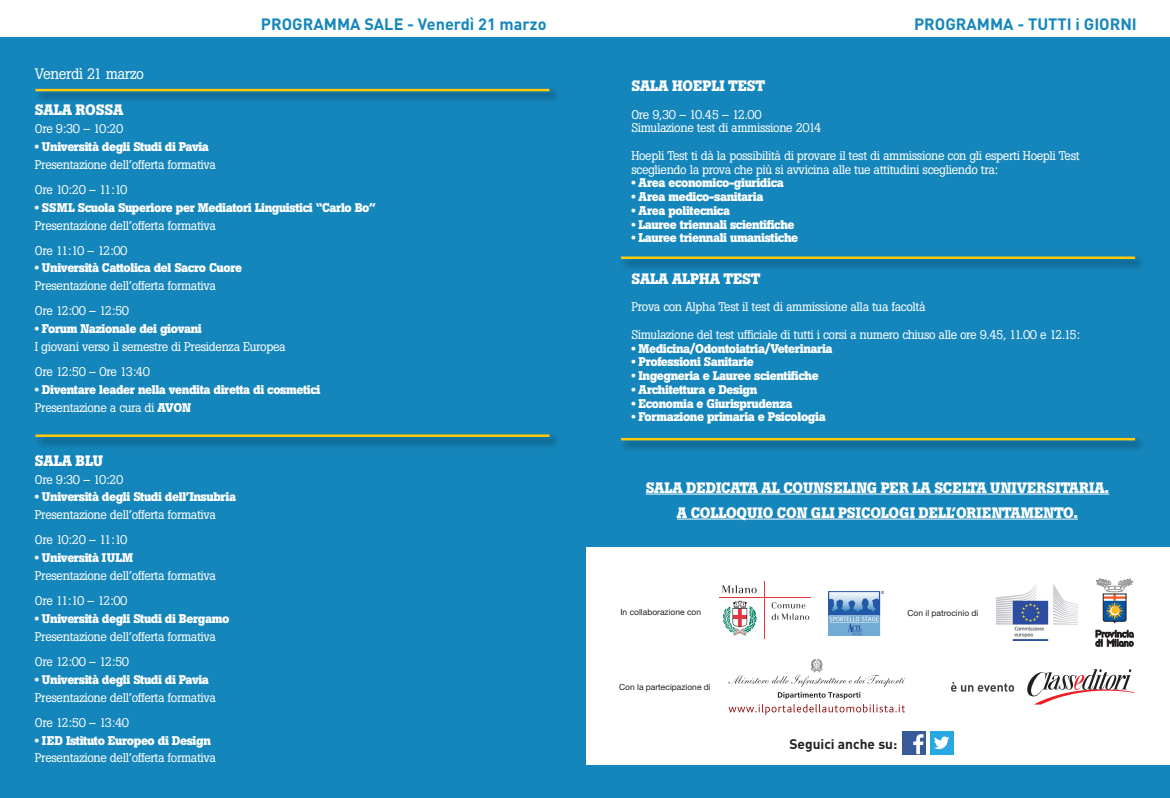
<style>
.page{position:relative;width:1170px;height:798px;background:#fff}
.page>*{position:absolute;margin:0;border:0;box-sizing:border-box;transform-origin:0 0}
.t1{font:700 16.25px "DIN";color:#1486bc}
.t2{font:700 15px/25px "Boton";letter-spacing:-.01em;color:#fff;text-align:center}
.t3{font:15px "Boton";letter-spacing:-.03em;color:#fff}
.t4{font:700 13.75px "DIN";color:#231f20}
.t5{font:12.5px/25px "Boton";letter-spacing:-.03em;color:#fff}
.t6{font:700 12.5px/17.9px "Boton";letter-spacing:-.03em;color:#fff}
.t7{font:8.5px "Helvetica Neue LT Std";color:#231f20}
.s1{font-weight:400}
</style>
<div class="page">
<div style="left:0;top:0;width:585px;height:797px;background:#1486bc"></div>
<div style="left:585px;top:0;width:584px;height:546px;background:#1486bc"></div>
<div style="left:0;top:0;width:1169px;height:36px;background:#fff"></div>
<div style="left:585px;top:765px;width:584px;height:32px;background:#1486bc"></div>
<div style="left:902px;top:731px;width:23px;height:23px;background:#395a99"></div>
<svg style="left:913px;top:734px;width:10px;height:19px"></svg>
<div style="left:929px;top:731px;width:24px;height:23px;background:#27a8e0"></div>
<svg style="left:934px;top:736px;width:15px;height:12px"></svg>
<svg style="left:951px;top:682px;width:62px;height:9px"></svg>
<svg style="left:1027px;top:669px;width:107px;height:35px"></svg>
<img style="left:623px;top:256px;width:519px;height:13px">
<hr style="left:621px;top:256px;width:513px;height:3px;background:#feca0a">
<img style="left:621px;top:437px;width:521px;height:13px">
<hr style="left:621px;top:437px;width:513px;height:3px;background:#feca0a">
<img style="left:35px;top:88px;width:522px;height:13px">
<hr style="left:35px;top:89px;width:514px;height:2px;background:#feca0a">
<img style="left:38px;top:434px;width:519px;height:13px">
<hr style="left:35px;top:434px;width:514px;height:3px;background:#feca0a">
<img style="left:996px;top:584px;width:80px;height:56px">
<svg style="left:1095px;top:630px;width:38px;height:16px"></svg>
<svg style="left:1096px;top:578px;width:37px;height:45px"></svg>
<img style="left:828px;top:591px;width:55px;height:44px">
<hr style="left:764px;top:581px;width:1px;height:57px;background:#e1373d">
<hr style="left:718px;top:596px;width:92px;height:1px;background:#e1373d">
<svg style="left:771px;top:602px;width:38px;height:17px"></svg>
<svg style="left:721px;top:585px;width:35px;height:8px"></svg>
<svg style="left:723px;top:600px;width:33px;height:35px"></svg>
<svg style="left:728px;top:658px;width:177px;height:56px"></svg>
<hr style="left:645px;top:493px;width:464px;height:1px;background:#fff">
<hr style="left:677px;top:518px;width:400px;height:1px;background:#fff">
<h1 class="t1" style="left:261px;top:13px;width:287px">PROGRAMMA SALE - Venerdì 21 marzo</h1>
<p class="t3" style="left:35px;top:65px;width:111px">Venerdì 21 marzo</p>
<p class="t2" style="left:35px;top:97px;width:90px">SALA ROSSA</p>
<p class="t5" style="left:35px;top:116px;width:90px">Ore 9:30 – 10:20</p>
<p class="t6" style="left:35px;top:138px;width:175px">• Università degli Studi di Pavia</p>
<p class="t5" style="left:35px;top:152px;width:182px">Presentazione dell’offerta formativa<br>Ore 10:20 – 11:10</p>
<p class="t6" style="left:35px;top:198px;width:342px">• SSML Scuola Superiore per Mediatori Linguistici “Carlo Bo”</p>
<p class="t5" style="left:35px;top:213px;width:182px">Presentazione dell’offerta formativa<br>Ore 11:10 – 12:00</p>
<p class="t6" style="left:35px;top:259px;width:209px">• Università Cattolica del Sacro Cuore</p>
<p class="t5" style="left:35px;top:273px;width:182px">Presentazione dell’offerta formativa<br>Ore 12:00 – 12:50</p>
<p class="t6" style="left:35px;top:320px;width:168px">• Forum Nazionale dei giovani</p>
<p class="t5" style="left:35px;top:334px;width:252px">I giovani verso il semestre di Presidenza Europea<br>Ore 12:50 – Ore 13:40</p>
<p class="t6" style="left:35px;top:380px;width:287px">• Diventare leader nella vendita diretta di cosmetici<br><span class="s1">Presentazione a cura di</span> AVON</p>
<p class="t2" style="left:35px;top:448px;width:70px">SALA BLU</p>
<p class="t5" style="left:35px;top:466px;width:90px">Ore 9:30 – 10:20</p>
<p class="t6" style="left:35px;top:488px;width:202px">• Università degli Studi dell’Insubria</p>
<p class="t5" style="left:35px;top:502px;width:182px">Presentazione dell’offerta formativa<br>Ore 10:20 – 11:10</p>
<p class="t6" style="left:35px;top:548px;width:100px">• Università IULM</p>
<p class="t5" style="left:35px;top:563px;width:182px">Presentazione dell’offerta formativa<br>Ore 11:10 – 12:00</p>
<p class="t6" style="left:35px;top:609px;width:196px">• Università degli Studi di Bergamo</p>
<p class="t5" style="left:35px;top:623px;width:182px">Presentazione dell’offerta formativa<br>Ore 12:00 – 12:50</p>
<p class="t6" style="left:35px;top:670px;width:175px">• Università degli Studi di Pavia</p>
<p class="t5" style="left:35px;top:684px;width:182px">Presentazione dell’offerta formativa<br>Ore 12:50 – 13:40</p>
<p class="t6" style="left:35px;top:731px;width:177px">• IED Istituto Europeo di Design</p>
<p class="t5" style="left:35px;top:745px;width:182px">Presentazione dell’offerta formativa</p>
<h1 class="t1" style="left:913px;top:13px;width:224px">PROGRAMMA - TUTTI i GIORNI</h1>
<p class="t2" style="left:631px;top:73px;width:135px">SALA HOEPLI TEST</p>
<p class="t5" style="left:631px;top:107px;width:191px;line-height:13.8px">Ore 9,30 – 10.45 – 12.00<br>Simulazione test di ammissione 2014</p>
<p class="t5" style="left:631px;top:148px;width:449px;line-height:13.8px">Hoepli Test ti dà la possibilità di provare il test di ammissione con gli esperti Hoepli Test scegliendo la prova che più si avvicina alle tue attitudini scegliendo tra:</p>
<p class="t6" style="left:631px;top:174px;width:154px">• Area economico-giuridica</p>
<p class="t6" style="left:631px;top:188px;width:133px">• Area medico-sanitaria</p>
<p class="t6" style="left:631px;top:201px;width:100px">• Area politecnica</p>
<p class="t6" style="left:631px;top:215px;width:165px">• Lauree triennali scientifiche</p>
<p class="t6" style="left:631px;top:229px;width:168px">• Lauree triennali umanistiche</p>
<p class="t2" style="left:631px;top:266px;width:131px">SALA ALPHA TEST</p>
<p class="t5" style="left:631px;top:294px;width:295px">Prova con Alpha Test il test di ammissione alla tua facoltà</p>
<p class="t5" style="left:631px;top:322px;width:450px">Simulazione del test ufficiale di tutti i corsi a numero chiuso alle ore 9.45, 11.00 e 12.15:</p>
<p class="t6" style="left:631px;top:339px;width:203px">• Medicina/Odontoiatria/Veterinaria</p>
<p class="t6" style="left:631px;top:353px;width:124px">• Professioni Sanitarie</p>
<p class="t6" style="left:631px;top:366px;width:189px">• Ingegneria e Lauree scientifiche</p>
<p class="t6" style="left:631px;top:380px;width:127px">• Architettura e Design</p>
<p class="t6" style="left:631px;top:394px;width:163px">• Economia e Giurisprudenza</p>
<p class="t6" style="left:631px;top:408px;width:196px">• Formazione primaria e Psicologia</p>
<p class="t2" style="left:645px;top:474px;width:465px">SALA DEDICATA AL COUNSELING PER LA SCELTA UNIVERSITARIA.<br>A COLLOQUIO CON GLI PSICOLOGI DELL’ORIENTAMENTO.</p>
<p class="t7" style="left:620px;top:606px;width:82px">In collaborazione con</p>
<p class="t7" style="left:907px;top:607px;width:72px">Con il patrocinio di</p>
<p class="t7" style="left:619px;top:681px;width:93px">Con la partecipazione di</p>
<p class="t4" style="left:789px;top:734px;width:109px">Seguici anche su:</p>
</div>
